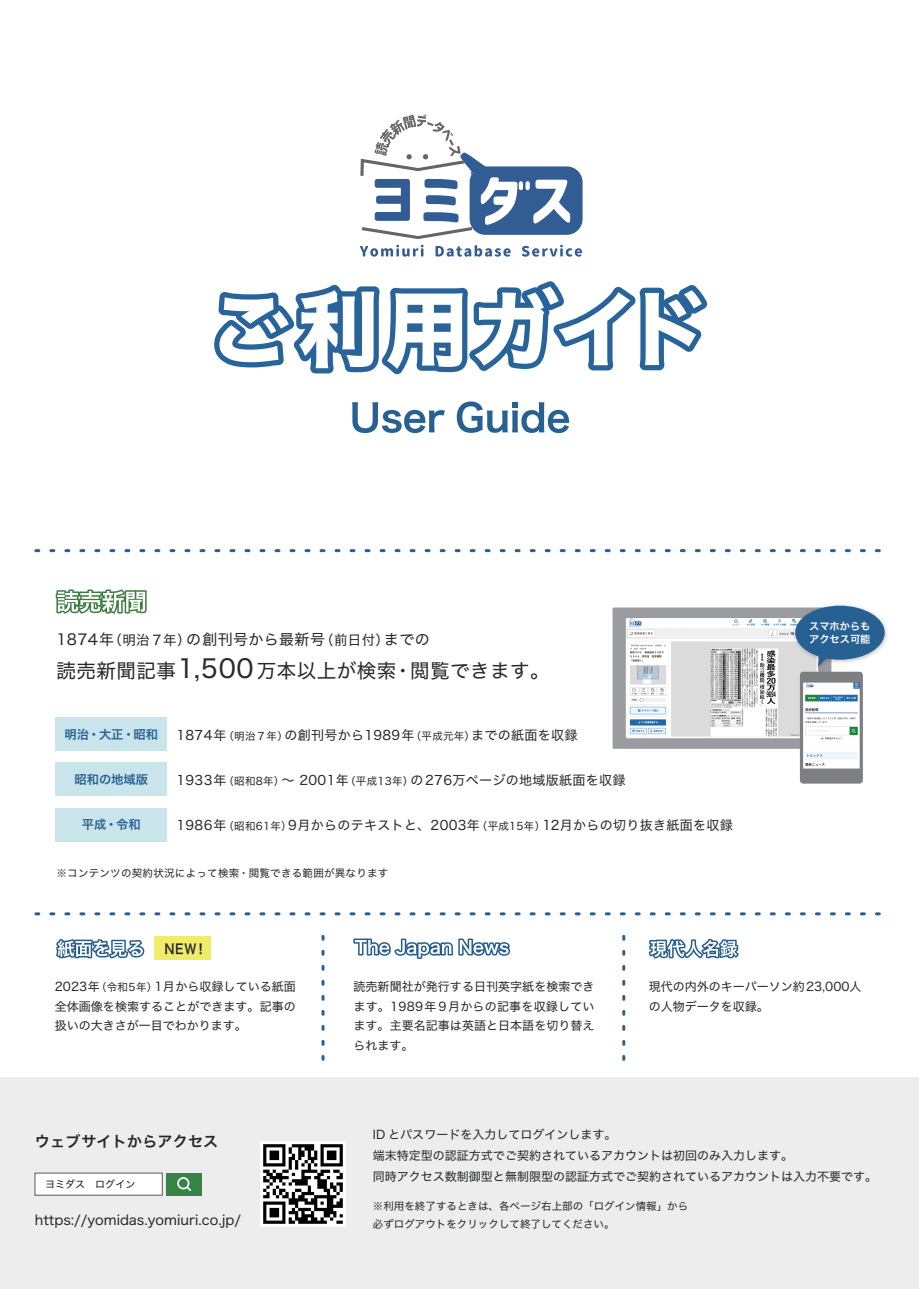
<style>
.page{position:relative;width:919px;height:1289px;background:#fff}
.page>*{position:absolute;margin:0;border:0;box-sizing:border-box;transform-origin:0 0}
.t1{font:19.5px "Hiragino Sans W4";letter-spacing:.025em;color:#282929}
.t2{font:15px "Hiragino Sans W4";letter-spacing:.025em;color:#282929}
.t3{font:15px "Hiragino Sans W6";letter-spacing:.015em;color:#272828}
.t4{font:13.5px "Hiragino Sans W4";color:#272828}
.t5{font:13.5px "Hiragino Sans W6";color:#282929;scale:.92 1}
.t6{font:13.05px "Hiragino Sans W4";letter-spacing:.025em;color:#282929}
.t7{font:12.3px "Hiragino Sans W6";color:#276193}
.t8{font:12px/19.5px "Hiragino Sans W4";letter-spacing:.005em;color:#282929;text-align:justify}
.t9{font:12px/21px "Hiragino Sans W4";color:#272828}
.t10{font:10.5px/18px "Hiragino Sans W4";color:#272828}
.t11{font:10.5px "Hiragino Sans W4";letter-spacing:.025em;color:#282929}
.t12{font:10.2px/13px "Hiragino Sans W6";color:#fff}
.t13{font:10.05px "Hiragino Sans W4";color:#231f20}
.s1{font-size:13.5px}
.s2{font-size:25.5px}
.s3{font-size:10.5px}
</style>
<div class="page">
<svg style="left:214px;top:281px;width:493px;height:93px"></svg>
<svg style="left:352px;top:402px;width:93px;height:31px"></svg>
<svg style="left:456px;top:401px;width:113px;height:32px"></svg>
<svg style="left:360px;top:245px;width:63px;height:12px"></svg>
<svg style="left:435px;top:245px;width:75px;height:12px"></svg>
<svg style="left:522px;top:245px;width:60px;height:12px"></svg>
<svg style="left:360px;top:114px;width:222px;height:125px"></svg>
<div style="left:0;top:1077px;width:918px;height:211px;background:#ededed"></div>
<img style="left:261px;top:1141px;width:85px;height:85px">
<div style="left:34px;top:1172px;width:129px;height:23px;background:#fff;border:1px solid #686a6d"></div>
<div style="left:166px;top:1172px;width:36px;height:23px;background:#358445"></div>
<svg style="left:177px;top:1177px;width:14px;height:14px"></svg>
<div style="left:155px;top:936px;width:56px;height:23px;background:#efec6a"></div>
<svg style="left:56px;top:589px;width:91px;height:24px"></svg>
<svg style="left:56px;top:938px;width:88px;height:20px"></svg>
<svg style="left:648px;top:938px;width:90px;height:20px"></svg>
<svg style="left:353px;top:938px;width:157px;height:20px"></svg>
<img style="left:884px;top:624px;width:3px;height:20px">
<svg style="left:612px;top:605px;width:272px;height:178px"></svg>
<svg style="left:321px;top:936px;width:3px;height:125px"></svg>
<svg style="left:622px;top:936px;width:3px;height:125px"></svg>
<svg style="left:36px;top:912px;width:845px;height:3px"></svg>
<svg style="left:36px;top:549px;width:845px;height:3px"></svg>
<div style="left:56px;top:717px;width:111px;height:34px;background:#c9e4ea"></div>
<div style="left:56px;top:762px;width:111px;height:34px;background:#c9e4ea"></div>
<div style="left:56px;top:808px;width:111px;height:33px;background:#c9e4ea"></div>
<p class="t2" style="left:56px;top:626px;width:375px">1874年<span class="s1">（明治７年）</span>の創刊号から最新号<span class="s1">（前日付）</span>までの</p>
<h1 class="t1" style="left:56px;top:653px;width:494px">読売新聞記事<span class="s2">1,500</span>万本以上が検索・閲覧できます。</h1>
<p class="t7" style="left:65px;top:723px;width:95px">明治・大正・昭和</p>
<p class="t7" style="left:74px;top:768px;width:75px">昭和の地域版</p>
<p class="t7" style="left:82px;top:813px;width:60px">平成・令和</p>
<p class="t6" style="left:176px;top:723px;width:402px">1874年<span class="s3">（明治７年）</span>の創刊号から1989年<span class="s3">（平成元年）</span>までの紙面を収録</p>
<p class="t6" style="left:176px;top:768px;width:450px">1933年<span class="s3">（昭和8年）</span>～ 2001年<span class="s3">（平成13年）</span>の276万ページの地域版紙面を収録</p>
<p class="t6" style="left:176px;top:813px;width:557px">1986年<span class="s3">（昭和61年）</span>9月からのテキストと、2003年<span class="s3">（平成15年）</span>12月からの切り抜き紙面を収録</p>
<p class="t11" style="left:56px;top:863px;width:333px">※コンテンツの契約状況によって検索・閲覧できる範囲が異なります</p>
<p class="t5" style="left:164px;top:936px;width:43px">NEW!</p>
<p class="t12" style="left:809px;top:619px;width:63px">スマホからもアクセス可能</p>
<p class="t8" style="left:55px;top:976px;width:242px">2023年<span class="s3">（令和5年）</span>1月から収録している紙面全体画像を検索することができます。記事の扱いの大きさが一目でわかります。</p>
<p class="t8" style="left:353px;top:976px;width:242px">読売新聞社が発行する日刊英字紙を検索できます。1989年 9月からの記事を収録しています。主要名記事は英語と日本語を切り替えられます。</p>
<p class="t8" style="left:648px;top:976px;width:214px">現代の内外のキーパーソン約23,000人の人物データを収録。</p>
<p class="t3" style="left:35px;top:1127px;width:185px">ウェブサイトからアクセス</p>
<p class="t13" style="left:45px;top:1175px;width:92px">ヨミダス　ログイン</p>
<p class="t4" style="left:35px;top:1207px;width:207px">https://yomidas.yomiuri.co.jp/</p>
<p class="t9" style="left:373px;top:1123px;width:506px">ID とパスワードを入力してログインします。<br>端末特定型の認証方式でご契約されているアカウントは初回のみ入力します。<br>同時アクセス数制御型と無制限型の認証方式でご契約されているアカウントは入力不要です。</p>
<p class="t10" style="left:373px;top:1196px;width:317px">※利用を終了するときは、各ページ右上部の「ログイン情報」から必ずログアウトをクリックして終了してください。</p>
</div>
